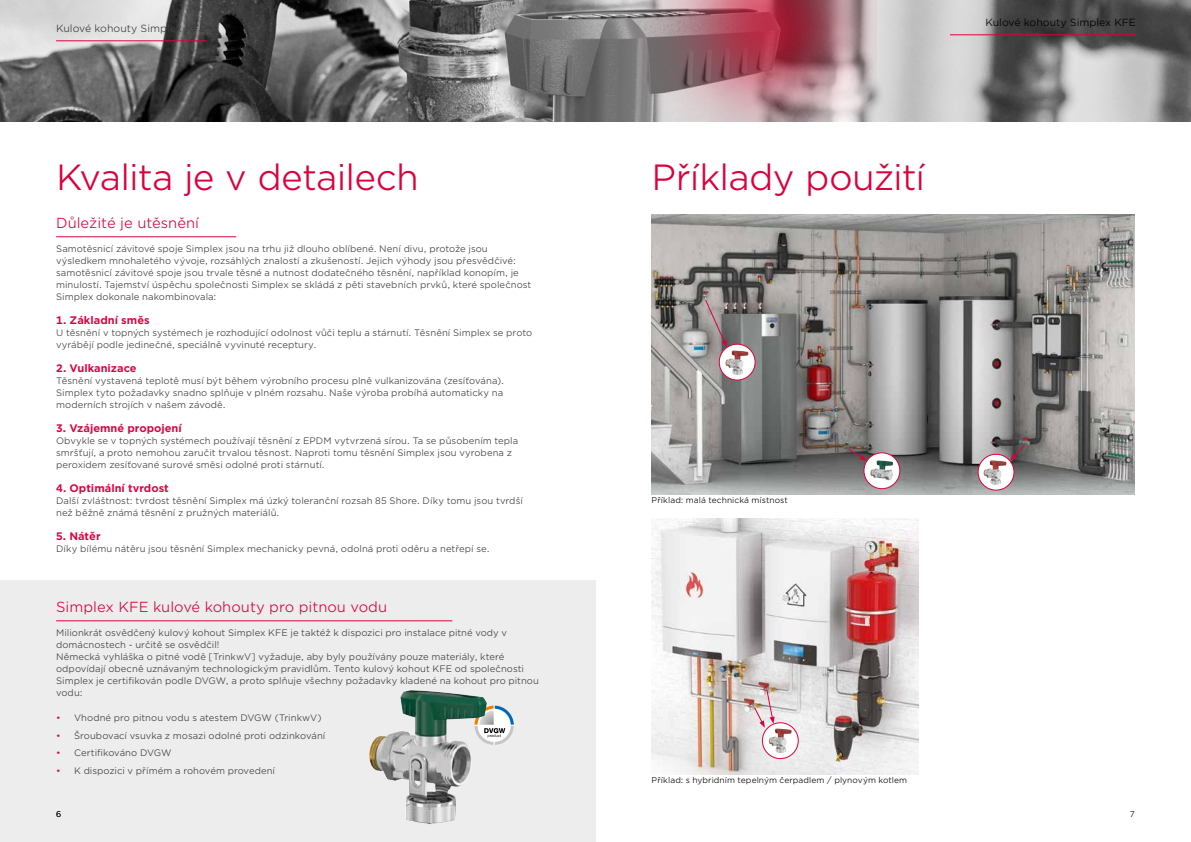
<style>
.page{position:relative;width:1191px;height:842px;background:#fff}
.page>*{position:absolute;margin:0;border:0;box-sizing:border-box;transform-origin:0 0}
.t1{font:35px "Gotham Office";letter-spacing:-.025em;color:#dc013d}
.t2{font:14px "Gotham Office";color:#dc013d}
.t3{font:700 10.5px "Gotham Office";color:#dc013d}
.t4{font:10px "Gotham Office";color:#000}
.t5{font:10px "Gotham Office";color:#3c3c3b}
.t6{font:9px/12px "Gotham Office";letter-spacing:.005em;color:#3c3c3b}
.t7{font:8px "Gotham Office";letter-spacing:.005em;color:#000}
.s1{color:#dc013d}
</style>
<div class="page">
<img style="left:0;top:0;width:1191px;height:121px">
<img style="left:603px;top:0;width:273px;height:121px">
<div style="left:0;top:581px;width:595px;height:261px;background:#ededed"></div>
<hr style="left:56px;top:621px;width:396px;height:1px;background:#dc013d">
<hr style="left:56px;top:237px;width:180px;height:1px;background:#dc013d">
<svg style="left:487px;top:706px;width:27px;height:39px"></svg>
<img style="left:369px;top:690px;width:118px;height:134px">
<img style="left:651px;top:215px;width:483px;height:280px">
<svg style="left:719px;top:344px;width:36px;height:36px"></svg>
<div style="left:718px;top:344px;width:37px;height:37px;border:1px solid #dc013d;border-radius:50%"></div>
<img style="left:725px;top:350px;width:23px;height:25px">
<div style="left:864px;top:453px;width:35px;height:36px;background:#fff;border-radius:50%"></div>
<div style="left:863px;top:452px;width:37px;height:37px;border:1px solid #dc013d;border-radius:50%"></div>
<img style="left:870px;top:460px;width:23px;height:20px">
<svg style="left:978px;top:454px;width:36px;height:36px"></svg>
<div style="left:977px;top:454px;width:37px;height:37px;border:1px solid #dc013d;border-radius:50%"></div>
<img style="left:983px;top:460px;width:23px;height:25px">
<svg style="left:704px;top:299px;width:22px;height:48px"></svg>
<svg style="left:847px;top:448px;width:19px;height:13px"></svg>
<svg style="left:1010px;top:444px;width:16px;height:17px"></svg>
<img style="left:651px;top:519px;width:268px;height:256px">
<svg style="left:762px;top:723px;width:36px;height:36px"></svg>
<div style="left:762px;top:722px;width:36px;height:37px;border:1px solid #dc013d;border-radius:50%"></div>
<img style="left:769px;top:728px;width:23px;height:25px">
<svg style="left:753px;top:688px;width:21px;height:40px"></svg>
<hr style="left:950px;top:35px;width:186px;height:1px;background:#dc013d">
<hr style="left:56px;top:41px;width:151px;height:1px;background:#dc013d">
<p class="t5" style="left:56px;top:22px;width:152px">Kulové kohouty Simplex KFE</p>
<h1 class="t1" style="left:56px;top:154px;width:364px">Kvalita je v detailech</h1>
<h1 class="t1" style="left:651px;top:154px;width:275px">Příklady použití</h1>
<h2 class="t2" style="left:56px;top:214px;width:144px">Důležité je utěsnění</h2>
<p class="t6" style="left:56px;top:242px;width:477px">Samotěsnicí závitové spoje Simplex jsou na trhu již dlouho oblíbené. Není divu, protože jsou výsledkem mnohaletého vývoje, rozsáhlých znalostí a zkušeností. Jejich výhody jsou přesvědčivé: samotěsnicí závitové spoje jsou trvale těsné a nutnost dodatečného těsnění, například konopím, je minulostí. Tajemství úspěchu společnosti Simplex se skládá z pěti stavebních prvků, které společnost Simplex dokonale nakombinovala:</p>
<p class="t3" style="left:56px;top:313px;width:95px">1. Základní směs</p>
<p class="t6" style="left:56px;top:326px;width:477px">U těsnění v topných systémech je rozhodující odolnost vůči teplu a stárnutí. Těsnění Simplex se proto vyrábějí podle jedinečné, speciálně vyvinuté receptury.</p>
<p class="t3" style="left:56px;top:361px;width:82px">2. Vulkanizace</p>
<p class="t6" style="left:56px;top:374px;width:449px;text-align:justify">Těsnění vystavená teplotě musí být během výrobního procesu plně vulkanizována (zesíťována).<br>Simplex tyto požadavky snadno splňuje v plném rozsahu. Naše výroba probíhá automaticky na moderních strojích v našem závodě.</p>
<p class="t3" style="left:56px;top:421px;width:127px">3. Vzájemné propojení</p>
<p class="t6" style="left:56px;top:434px;width:463px">Obvykle se v topných systémech používají těsnění z EPDM vytvrzená sírou. Ta se působením tepla smršťují, a proto nemohou zaručit trvalou těsnost. Naproti tomu těsnění Simplex jsou vyrobena z peroxidem zesíťované surové směsi odolné proti stárnutí.</p>
<p class="t3" style="left:56px;top:481px;width:114px">4. Optimální tvrdost</p>
<p class="t6" style="left:56px;top:494px;width:468px">Další zvláštnost: tvrdost těsnění Simplex má úzký toleranční rozsah 85 Shore. Díky tomu jsou tvrdší než běžně známá těsnění z pružných materiálů.</p>
<p class="t3" style="left:56px;top:529px;width:46px">5. Nátěr</p>
<p class="t6" style="left:56px;top:542px;width:435px">Díky bílému nátěru jsou těsnění Simplex mechanicky pevná, odolná proti oděru a netřepí se.</p>
<h2 class="t2" style="left:56px;top:598px;width:332px">Simplex KFE kulové kohouty pro pitnou vodu</h2>
<p class="t6" style="left:56px;top:626px;width:484px">Milionkrát osvědčený kulový kohout Simplex KFE je taktéž k dispozici pro instalace pitné vody v domácnostech - určitě se osvědčil!<br>Německá vyhláška o pitné vodě [TrinkwV] vyžaduje, aby byly používány pouze materiály, které odpovídají obecně uznávaným technologickým pravidlům. Tento kulový kohout KFE od společnosti Simplex je certifikován podle DVGW, a proto splňuje všechny požadavky kladené na kohout pro pitnou vodu:</p>
<p class="t6" style="left:56px;top:711px;width:267px"><span class="s1">•</span> Vhodné pro pitnou vodu s atestem DVGW (TrinkwV)</p>
<p class="t6" style="left:56px;top:729px;width:271px"><span class="s1">•</span> Šroubovací vsuvka z mosazi odolné proti odzinkování</p>
<p class="t6" style="left:56px;top:747px;width:117px"><span class="s1">•</span> Certifikováno DVGW</p>
<p class="t6" style="left:56px;top:764px;width:220px"><span class="s1">•</span> K dispozici v přímém a rohovém provedení</p>
<p class="t7" style="left:56px;top:809px;width:7px">6</p>
<p class="t7" style="left:651px;top:494px;width:138px">Příklad: malá technická místnost</p>
<p class="t7" style="left:651px;top:775px;width:257px">Příklad: s hybridním tepelným čerpadlem / plynovým kotlem</p>
<p class="t4" style="left:985px;top:16px;width:152px">Kulové kohouty Simplex KFE</p>
<p class="t7" style="left:1129px;top:809px;width:7px">7</p>
</div>
